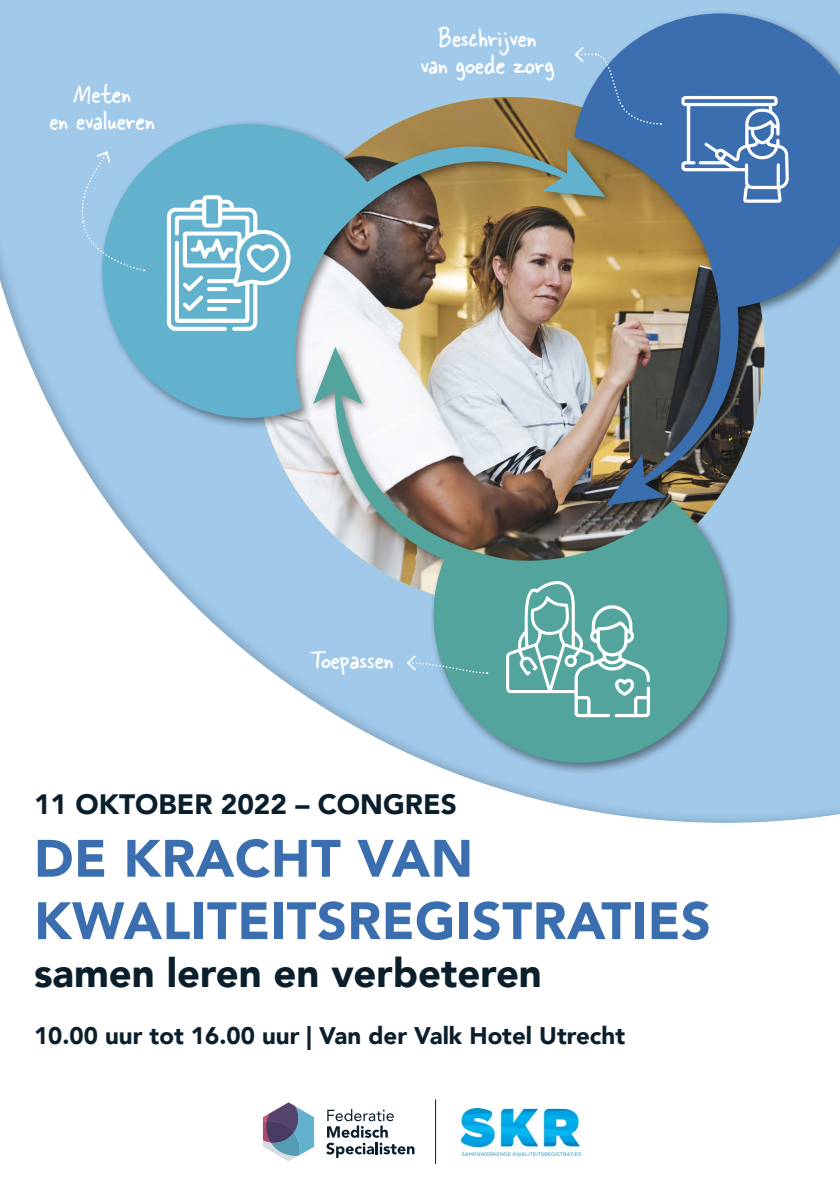
<style>
.page{position:relative;width:840px;height:1191px;background:#fff}
.page>*{position:absolute;margin:0;border:0;box-sizing:border-box;transform-origin:0 0}
.t1{font:900 52px "Avenir";letter-spacing:.01em;color:#3a6eae}
.t2{font:900 40px "Avenir";color:#0a1f2b}
.t3{font:29.6px "Skippy Sharp";color:#fff}
.t4{font:900 28px "Avenir";color:#0a1f2b}
.t5{font:900 24px "Avenir";color:#0a1f2b}
</style>
<div class="page">
<div style="left:0;top:0;width:839px;height:823px;background:#000;opacity:.18"></div>
<svg style="left:326px;top:1109px;width:88px;height:48px"></svg>
<svg style="left:263px;top:1102px;width:51px;height:59px"></svg>
<img style="left:461px;top:1108px;width:119px;height:47px">
<hr style="left:435px;top:1099px;width:1px;height:65px;background:#0a1f2b">
<img style="left:81px;top:106px;width:489px;height:326px">
<svg style="left:167px;top:195px;width:124px;height:136px"></svg>
<div style="left:570px;top:9px;width:269px;height:508px;background:#000;opacity:.45"></div>
<svg style="left:574px;top:12px;width:265px;height:494px;background:#748ea2"></svg>
<svg style="left:681px;top:96px;width:107px;height:107px"></svg>
<img style="left:313px;top:347px;width:430px;height:436px">
<svg style="left:506px;top:581px;width:144px;height:136px;background:#74b5af"></svg>
<svg style="left:80px;top:150px;width:64px;height:121px;background:#89c0df"></svg>
<svg style="left:405px;top:653px;width:82px;height:21px;background:#79b6c0"></svg>
<svg style="left:573px;top:45px;width:88px;height:80px;background:#5786bb"></svg>
<p class="t3" style="left:73px;top:72px;width:59px">Meten</p>
<p class="t3" style="left:49px;top:100px;width:107px">en evalueren</p>
<p class="t3" style="left:438px;top:16px;width:100px">Beschrijven</p>
<p class="t3" style="left:420px;top:43px;width:135px">van goede zorg</p>
<p class="t3" style="left:310px;top:638px;width:84px">Toepassen</p>
<p class="t4" style="left:34px;top:780px;width:424px">11 OKTOBER 2022 – CONGRES</p>
<p class="t1" style="left:34px;top:814px;width:440px">DE KRACHT VAN</p>
<p class="t1" style="left:34px;top:876px;width:678px">KWALITEITSREGISTRATIES</p>
<p class="t2" style="left:34px;top:939px;width:509px">samen leren en verbeteren</p>
<p class="t5" style="left:34px;top:1014px;width:592px">10.00 uur tot 16.00 uur | Van der Valk Hotel Utrecht</p>
</div>
